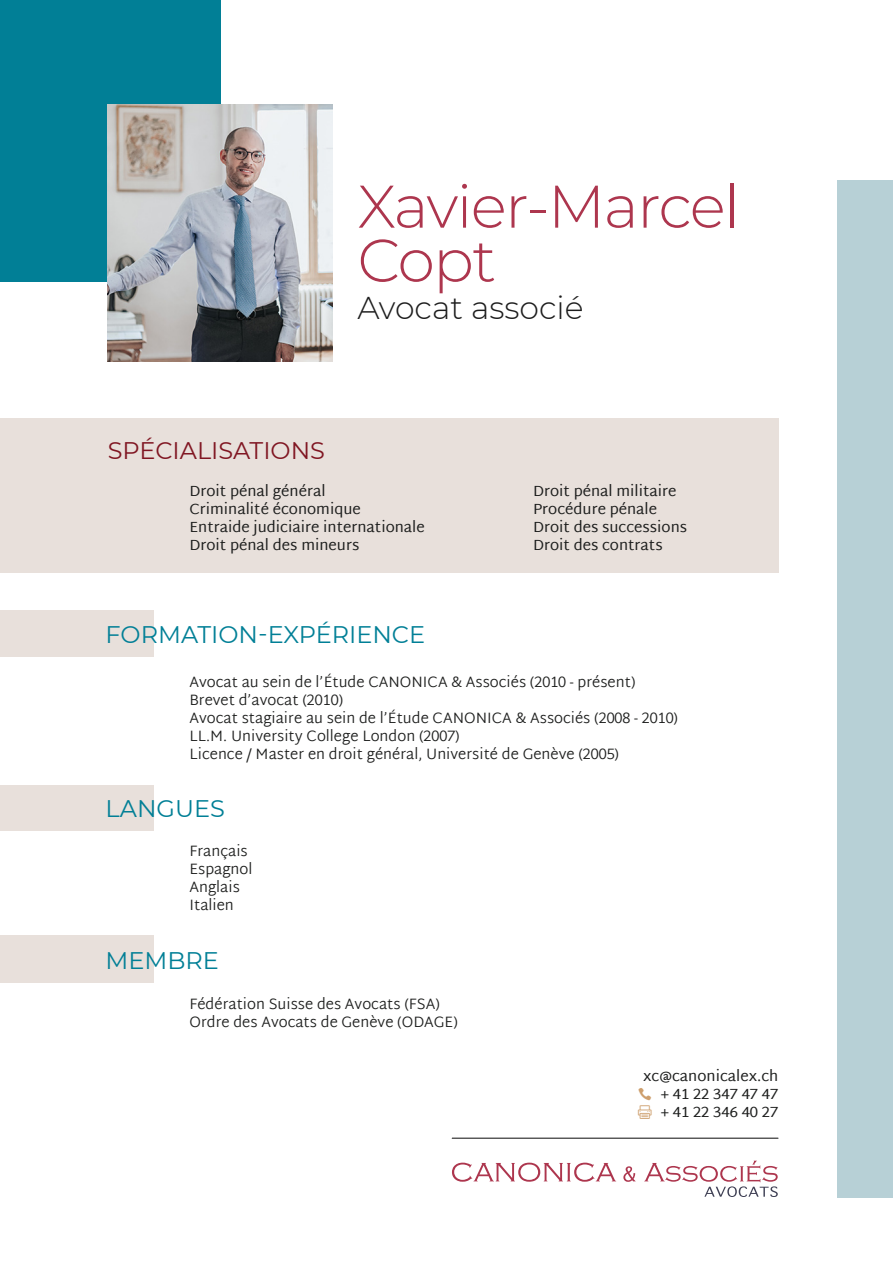
<style>
.page{position:relative;width:893px;height:1263px;background:#fff}
.page>*{position:absolute;margin:0;border:0;box-sizing:border-box;transform-origin:0 0}
.t1{font:300 60px/54px "Montserrat";letter-spacing:-.025em;color:#ad364e}
.t2{font:300 31.5px "Montserrat";color:#1d1d1d}
.t3{font:24px "Montserrat";color:#017f96}
.t4{font:24px "Montserrat";color:#801622}
.t5{font:300 15px/18px "Martel Sans";color:#1d1e1d}
.t6{font:15px/18px "Martel Sans";color:#1d1e1d}
</style>
<div class="page">
<div style="left:0;top:418px;width:778px;height:155px;background:#e8e0db"></div>
<div style="left:0;top:0;width:220px;height:282px;background:#017f96"></div>
<hr style="left:452px;top:1138px;width:326px;height:1px;background:#1d1d1d">
<div style="left:837px;top:180px;width:56px;height:1017px;background:#b7d0d6"></div>
<div style="left:0;top:610px;width:154px;height:47px;background:#e8e0db"></div>
<img style="left:108px;top:105px;width:225px;height:257px">
<div style="left:0;top:785px;width:154px;height:46px;background:#e8e0db"></div>
<div style="left:0;top:935px;width:154px;height:47px;background:#e8e0db"></div>
<svg style="left:452px;top:1162px;width:164px;height:20px"></svg>
<svg style="left:623px;top:1166px;width:13px;height:16px"></svg>
<svg style="left:644px;top:1161px;width:134px;height:36px"></svg>
<h1 class="t1" style="left:358px;top:177px;width:384px">Xavier-Marcel<br>Copt</h1>
<h2 class="t2" style="left:358px;top:287px;width:228px">Avocat associé</h2>
<h3 class="t4" style="left:108px;top:433px;width:219px">SPÉCIALISATIONS</h3>
<p class="t6" style="left:189px;top:482px;width:237px">Droit pénal général<br>Criminalité économique<br>Entraide judiciaire internationale<br>Droit pénal des mineurs</p>
<p class="t6" style="left:533px;top:482px;width:156px">Droit pénal militaire<br>Procédure pénale<br>Droit des successions<br>Droit des contrats</p>
<h3 class="t3" style="left:106px;top:618px;width:321px">FORMATION-EXPÉRIENCE</h3>
<p class="t5" style="left:189px;top:673px;width:490px">Avocat au sein de l’Étude CANONICA &amp; Associés (2010 - présent)<br>Brevet d’avocat (2010)<br>Avocat stagiaire au sein de l’Étude CANONICA &amp; Associés (2008 - 2010)<br>LL.M. University College London (2007)<br>Licence / Master en droit général, Université de Genève (2005)</p>
<h3 class="t3" style="left:106px;top:792px;width:121px">LANGUES</h3>
<p class="t5" style="left:189px;top:843px;width:65px">Français<br>Espagnol<br>Anglais<br>Italien</p>
<h3 class="t3" style="left:106px;top:944px;width:115px">MEMBRE</h3>
<p class="t5" style="left:189px;top:996px;width:270px">Fédération Suisse des Avocats (FSA)<br>Ordre des Avocats de Genève (ODAGE)</p>
<p class="t6" style="left:661px;top:1067px;width:119px;text-align:justify;text-indent:-18px">xc@canonicalex.ch + 41 22 347 47 47 + 41 22 346 40 27</p>
</div>
